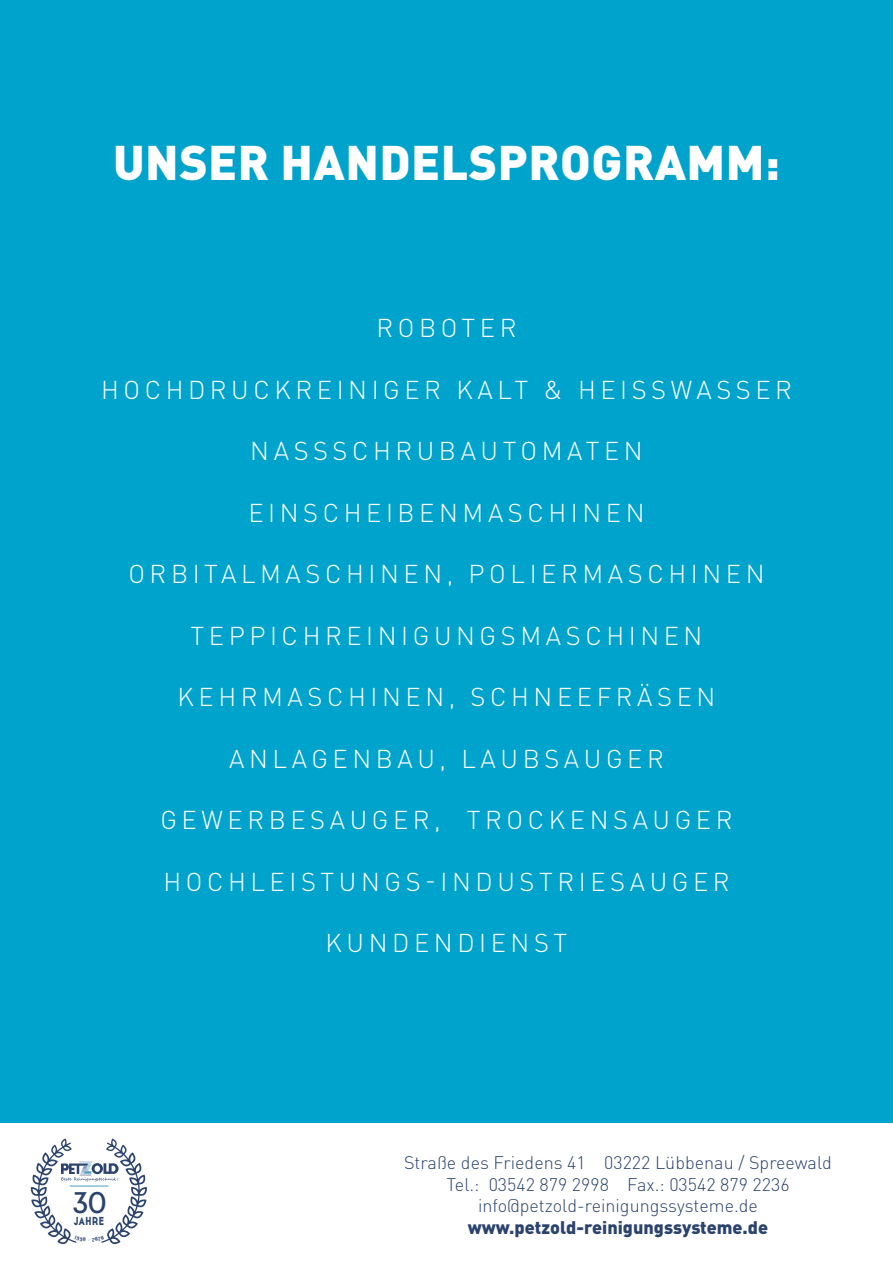
<style>
.page{position:relative;width:893px;height:1263px;background:#fff}
.page>*{position:absolute;margin:0;border:0;box-sizing:border-box;transform-origin:0 0}
.t1{font:900 48px "DIN Pro";letter-spacing:.01em;color:#fff}
.t2{font:29.85px "Cassannet";color:#2b436d}
.t3{font:300 25.5px "DIN Pro";letter-spacing:.18em;color:#fff}
.t4{font:300 18px/21.6px "DIN Pro";color:#2b436d;text-align:center}
.t5{font:700 11.55px "Cassannet";letter-spacing:.06em;color:#2b436d;scale:.83 1}
.s1{font-weight:900}
</style>
<div class="page">
<div style="left:0;top:0;width:893px;height:1123px;background:#00a3cb"></div>
<svg style="left:31px;top:1138px;width:116px;height:106px"></svg>
<p class="t1" style="left:113px;top:130px;width:668px">UNSER HANDELSPROGRAMM:</p>
<p class="t3" style="left:377px;top:311px;width:141px">ROBOTER</p>
<p class="t3" style="left:101px;top:372px;width:692px">HOCHDRUCKREINIGER KALT &amp; HEISSWASSER</p>
<p class="t3" style="left:250px;top:434px;width:394px">NASSSCHRUBAUTOMATEN</p>
<p class="t3" style="left:248px;top:495px;width:398px">EINSCHEIBENMASCHINEN</p>
<p class="t3" style="left:128px;top:557px;width:638px">ORBITALMASCHINEN, POLIERMASCHINEN</p>
<p class="t3" style="left:191px;top:618px;width:513px">TEPPICHREINIGUNGSMASCHINEN</p>
<p class="t3" style="left:177px;top:680px;width:539px">KEHRMASCHINEN, SCHNEEFRÄSEN</p>
<p class="t3" style="left:229px;top:741px;width:436px">ANLAGENBAU, LAUBSAUGER</p>
<p class="t3" style="left:160px;top:803px;width:574px">GEWERBESAUGER, TROCKENSAUGER</p>
<p class="t3" style="left:163px;top:864px;width:568px">HOCHLEISTUNGS-INDUSTRIESAUGER</p>
<p class="t2" style="left:73px;top:1184px;width:35px">30</p>
<p class="t5" style="left:74px;top:1214px;width:38px">JAHRE</p>
<p class="t3" style="left:326px;top:926px;width:243px">KUNDENDIENST</p>
<p class="t4" style="left:404px;top:1151px;width:429px">Straße des Friedens 41 03222 Lübbenau / Spreewald Tel.: 03542 879 2998 Fax.: 03542 879 2236 info@petzold-reinigungssysteme.de <span class="s1">www.petzold-reinigungssysteme.de</span></p>
</div>
